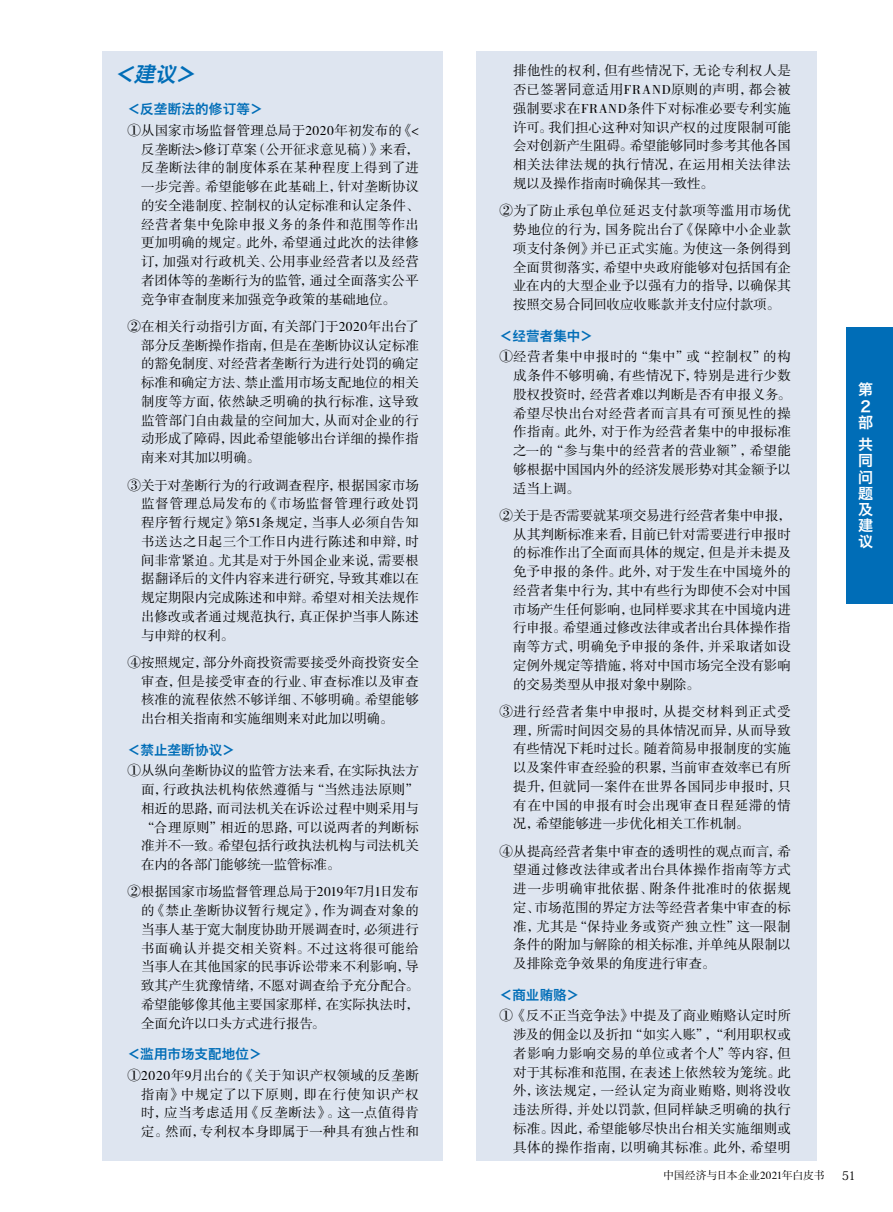
<style>
.page{position:relative;width:893px;height:1212px;background:#fff}
.page>*{position:absolute;margin:0;border:0;box-sizing:border-box;transform-origin:0 0}
.t1{font:italic 21px "Hiragino Sans GB W6";color:#006db7}
.t2{font:15px/16.2px "Hiragino Sans GB W6";color:#fff}
.t3{font:13.5px/18.8px "FZSSK GBK1 0";color:#000;text-align:justify}
.t4{font:13.5px "Hiragino Sans GB W6";letter-spacing:.015em;color:#006db7}
.t5{font:12px "Koz Min Pr 6 N";color:#000}
.t6{font:10.95px "FZSSK GBK1 0";letter-spacing:-.025em;color:#000}
</style>
<div class="page">
<div style="left:846px;top:327px;width:47px;height:277px;background:#006db7"></div>
<div style="left:476px;top:51px;width:340px;height:1110px;background:#dee5f0"></div>
<div style="left:102px;top:51px;width:340px;height:1110px;background:#dee5f0"></div>
<h1 class="t1" style="left:114px;top:61px;width:88px">＜建议＞</h1>
<p class="t4" style="left:128px;top:100px;width:137px">＜反垄断法的修订等＞</p>
<p class="t3" style="left:141px;top:122px;width:279px;text-indent:-14px">①从国家市场监督管理总局于2020年初发布的《&lt;反垄断法&gt;修订草案（公开征求意见稿）》来看，反垄断法律的制度体系在某种程度上得到了进一步完善。希望能够在此基础上，针对垄断协议的安全港制度、控制权的认定标准和认定条件、经营者集中免除申报义务的条件和范围等作出更加明确的规定。此外，希望通过此次的法律修订，加强对行政机关、公用事业经营者以及经营者团体等的垄断行为的监管，通过全面落实公平竞争审查制度来加强竞争政策的基础地位。</p>
<p class="t3" style="left:141px;top:318px;width:279px;text-indent:-14px">②在相关行动指引方面，有关部门于2020年出台了部分反垄断操作指南，但是在垄断协议认定标准的豁免制度、对经营者垄断行为进行处罚的确定标准和确定方法、禁止滥用市场支配地位的相关制度等方面，依然缺乏明确的执行标准，这导致监管部门自由裁量的空间加大，从而对企业的行动形成了障碍，因此希望能够出台详细的操作指南来对其加以明确。</p>
<p class="t3" style="left:141px;top:476px;width:279px;text-indent:-14px">③关于对垄断行为的行政调查程序，根据国家市场监督管理总局发布的《市场监督管理行政处罚程序暂行规定》第51条规定，当事人必须自告知书送达之日起三个工作日内进行陈述和申辩，时间非常紧迫。尤其是对于外国企业来说，需要根据翻译后的文件内容来进行研究，导致其难以在规定期限内完成陈述和申辩。希望对相关法规作出修改或者通过规范执行，真正保护当事人陈述与申辩的权利。</p>
<p class="t3" style="left:141px;top:653px;width:279px;text-indent:-14px">④按照规定，部分外商投资需要接受外商投资安全审查，但是接受审查的行业、审查标准以及审查核准的流程依然不够详细、不够明确。希望能够出台相关指南和实施细则来对此加以明确。</p>
<p class="t4" style="left:128px;top:741px;width:109px">＜禁止垄断协议＞</p>
<p class="t3" style="left:141px;top:762px;width:279px;text-indent:-14px">①从纵向垄断协议的监管方法来看，在实际执法方面，行政执法机构依然遵循与“当然违法原则”相近的思路，而司法机关在诉讼过程中则采用与“合理原则”相近的思路，可以说两者的判断标准并不一致。希望包括行政执法机构与司法机关在内的各部门能够统一监管标准。</p>
<p class="t3" style="left:141px;top:883px;width:279px;text-indent:-14px">②根据国家市场监督管理总局于2019年7月1日发布的《禁止垄断协议暂行规定》，作为调查对象的当事人基于宽大制度协助开展调查时，必须进行书面确认并提交相关资料。不过这将很可能给当事人在其他国家的民事诉讼带来不利影响，导致其产生犹豫情绪，不愿对调查给予充分配合。希望能够像其他主要国家那样，在实际执法时，全面允许以口头方式进行报告。</p>
<p class="t4" style="left:128px;top:1045px;width:136px">＜滥用市场支配地位＞</p>
<p class="t3" style="left:141px;top:1066px;width:279px;text-indent:-14px">①2020年9月出台的《关于知识产权领域的反垄断指南》中规定了以下原则，即在行使知识产权时，应当考虑适用《反垄断法》。这一点值得肯定。然而，专利权本身即属于一种具有独占性和</p>
<p class="t3" style="left:513px;top:62px;width:279px">排他性的权利，但有些情况下，无论专利权人是否已签署同意适用FRAND原则的声明，都会被强制要求在FRAND条件下对标准必要专利实施许可。我们担心这种对知识产权的过度限制可能会对创新产生阻碍。希望能够同时参考其他各国相关法律法规的执行情况，在运用相关法律法规以及操作指南时确保其一致性。</p>
<p class="t3" style="left:513px;top:202px;width:279px;text-indent:-14px">②为了防止承包单位延迟支付款项等滥用市场优势地位的行为，国务院出台了《保障中小企业款项支付条例》并已正式实施。为使这一条例得到全面贯彻落实，希望中央政府能够对包括国有企业在内的大型企业予以强有力的指导，以确保其按照交易合同回收应收账款并支付应付款项。</p>
<p class="t4" style="left:500px;top:327px;width:95px">＜经营者集中＞</p>
<p class="t3" style="left:513px;top:348px;width:279px;text-indent:-14px">①经营者集中申报时的“集中”或“控制权”的构成条件不够明确，有些情况下，特别是进行少数股权投资时，经营者难以判断是否有申报义务。希望尽快出台对经营者而言具有可预见性的操作指南。此外，对于作为经营者集中的申报标准之一的“参与集中的经营者的营业额”，希望能够根据中国国内外的经济发展形势对其金额予以适当上调。</p>
<p class="t3" style="left:513px;top:506px;width:279px;text-indent:-14px">②关于是否需要就某项交易进行经营者集中申报，从其判断标准来看，目前已针对需要进行申报时的标准作出了全面而具体的规定，但是并未提及免予申报的条件。此外，对于发生在中国境外的经营者集中行为，其中有些行为即使不会对中国市场产生任何影响，也同样要求其在中国境内进行申报。希望通过修改法律或者出台具体操作指南等方式，明确免予申报的条件，并采取诸如设定例外规定等措施，将对中国市场完全没有影响的交易类型从申报对象中剔除。</p>
<p class="t3" style="left:513px;top:703px;width:279px;text-indent:-14px">③进行经营者集中申报时，从提交材料到正式受理，所需时间因交易的具体情况而异，从而导致有些情况下耗时过长。随着简易申报制度的实施以及案件审查经验的积累，当前审查效率已有所提升，但就同一案件在世界各国同步申报时，只有在中国的申报有时会出现审查日程延滞的情况，希望能够进一步优化相关工作机制。</p>
<p class="t3" style="left:513px;top:842px;width:279px;text-indent:-14px">④从提高经营者集中审查的透明性的观点而言，希望通过修改法律或者出台具体操作指南等方式进一步明确审批依据、附条件批准时的依据规定、市场范围的界定方法等经营者集中审查的标准，尤其是“保持业务或资产独立性”这一限制条件的附加与解除的相关标准，并单纯从限制以及排除竞争效果的角度进行审查。</p>
<p class="t4" style="left:500px;top:986px;width:81px">＜商业贿赂＞</p>
<p class="t3" style="left:513px;top:1007px;width:279px;text-indent:-14px">①《反不正当竞争法》中提及了商业贿赂认定时所涉及的佣金以及折扣“如实入账”，“利用职权或者影响力影响交易的单位或者个人”等内容，但对于其标准和范围，在表述上依然较为笼统。此外，该法规定，一经认定为商业贿赂，则将没收违法所得，并处以罚款，但同样缺乏明确的执行标准。因此，希望能够尽快出台相关实施细则或具体的操作指南，以明确其标准。此外，希望明</p>
<p class="t2" style="left:858px;top:381px;width:16px">第<br>２部</p>
<p class="t2" style="left:858px;top:436px;width:16px;text-align:justify">共同问题及建议</p>
<p class="t6" style="left:663px;top:1170px;width:163px">中国经济与日本企业2021年白皮书</p>
<p class="t5" style="left:842px;top:1169px;width:15px">51</p>
</div>
